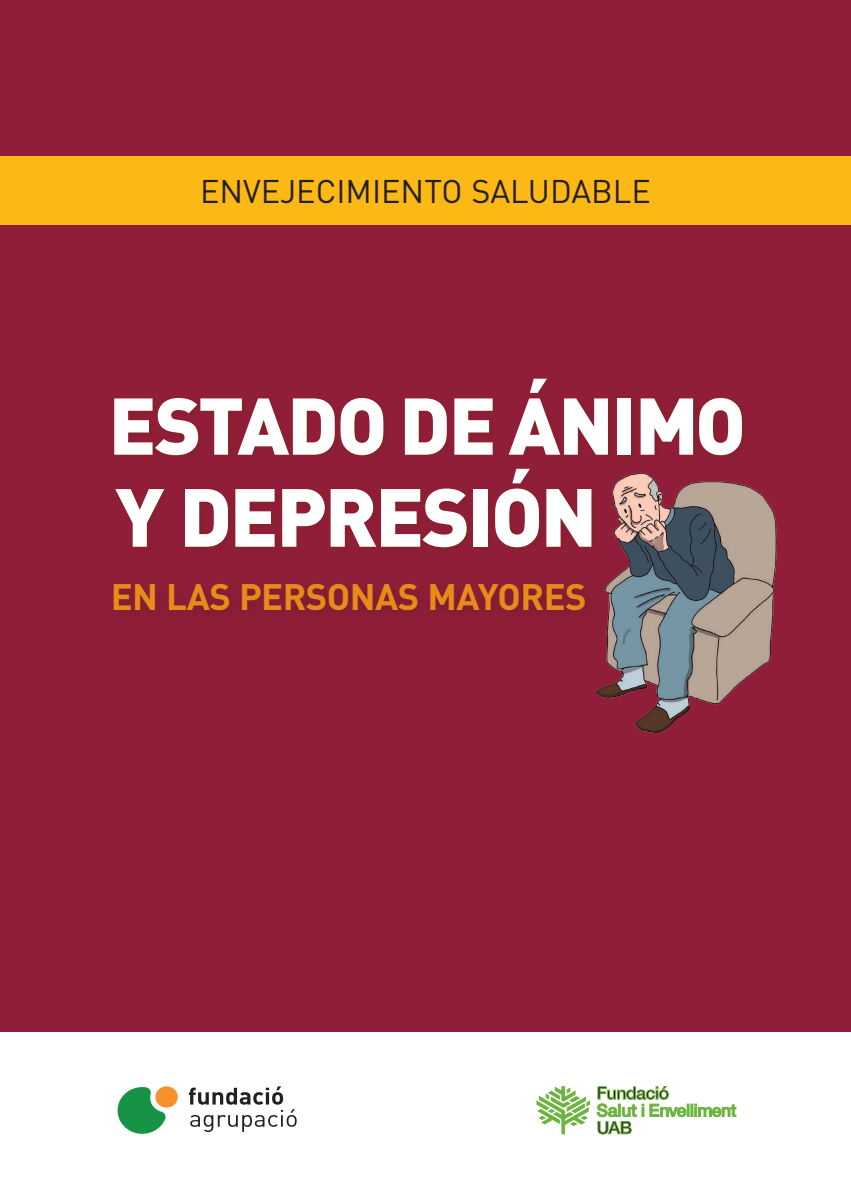
<style>
.page{position:relative;width:851px;height:1191px;background:#fff}
.page>*{position:absolute;margin:0;border:0;box-sizing:border-box;transform-origin:0 0}
.t1{font:900 81px "DIN";letter-spacing:-.03em;color:#fff}
.t2{font:900 79px "DIN";letter-spacing:-.025em;color:#fff}
.t3{font:700 36.4px "DIN";letter-spacing:-.015em;color:#e98a1b}
.t4{font:32.4px "DIN";color:#231f20}
</style>
<div class="page">
<div style="left:0;top:0;width:850px;height:1032px;background:#911e38"></div>
<svg style="left:117px;top:1086px;width:61px;height:47px"></svg>
<svg style="left:189px;top:1086px;width:107px;height:46px"></svg>
<div style="left:0;top:156px;width:850px;height:68px;background:#fcb814"></div>
<div style="left:105px;top:576px;width:495px;height:50px;background:#8a1e36"></div>
<img style="left:507px;top:423px;width:270px;height:310px">
<svg style="left:536px;top:1086px;width:53px;height:48px"></svg>
<svg style="left:596px;top:1086px;width:140px;height:48px"></svg>
<p class="t4" style="left:200px;top:171px;width:447px">ENVEJECIMIENTO SALUDABLE</p>
<h2 class="t2" style="left:109px;top:373px;width:638px">ESTADO DE ÁNIMO</h2>
<h1 class="t1" style="left:115px;top:463px;width:483px">Y DEPRESIÓN</h1>
<p class="t3" style="left:111px;top:573px;width:477px">en LAS PERSONAS MAYORES</p>
</div>
